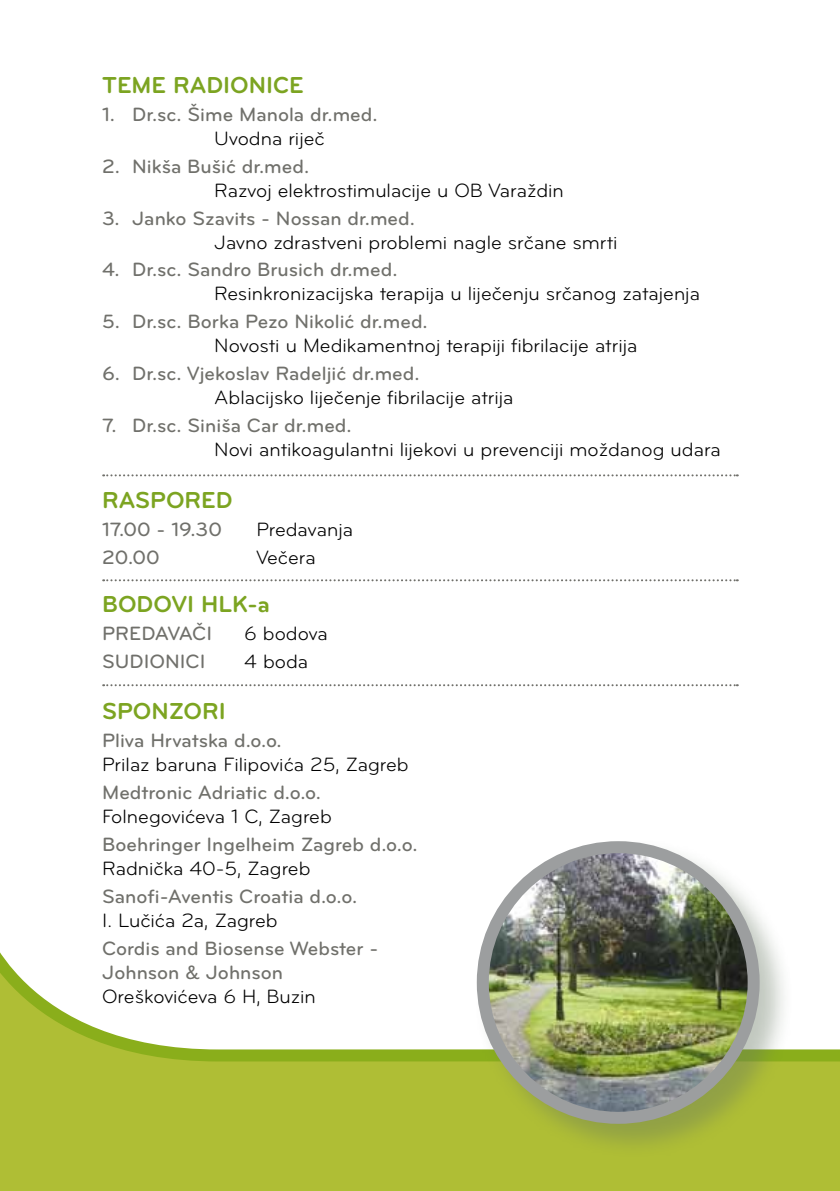
<style>
.page{position:relative;width:840px;height:1191px;background:#fff}
.page>*{position:absolute;margin:0;border:0;box-sizing:border-box;transform-origin:0 0}
.t1{font:700 24px "Bryant Pro";color:#7ca421}
.t2{font:20px "Bryant Pro";color:#000}
.t3{font:500 20px/24px "Bryant Pro";color:#70706b}
</style>
<div class="page">
<svg style="left:0;top:952px;width:839px;height:239px;fill:#afbe35"></svg>
<svg style="left:103px;top:474px;width:634px;height:2px"></svg>
<svg style="left:103px;top:579px;width:634px;height:2px"></svg>
<div style="left:472px;top:837px;width:320px;height:320px;background:#65765f;opacity:.4"></div>
<img style="left:484px;top:849px;width:269px;height:268px">
<div style="left:476px;top:841px;width:283px;height:282px;border:12px solid #9c9e9f;border-radius:50%"></div>
<svg style="left:103px;top:684px;width:634px;height:2px"></svg>
<p class="t1" style="left:102px;top:70px;width:203px">TEM E RADIONICE</p>
<p class="t3" style="left:102px;top:102px;width:277px">1. Dr.sc. Šime Manola dr.med.</p>
<p class="t2" style="left:214px;top:126px;width:112px">Uvodna riječ</p>
<p class="t3" style="left:102px;top:154px;width:208px">2. Nikša Bušić dr.med.</p>
<p class="t2" style="left:214px;top:178px;width:351px">Razvoj elektrostimulacije u OB Varaždin</p>
<p class="t3" style="left:102px;top:206px;width:314px">3. Janko Szavits - Nossan dr.med.</p>
<p class="t2" style="left:214px;top:230px;width:404px">Javno zdrastveni problemi nagle srčane smrti</p>
<p class="t3" style="left:102px;top:258px;width:297px">4. Dr.sc. Sandro Brusich dr.med.</p>
<p class="t2" style="left:214px;top:282px;width:487px">Resinkronizacijska terapija u liječenju srčanog zatajenja</p>
<p class="t3" style="left:102px;top:310px;width:327px">5. Dr.sc. Borka Pezo Nikolić dr.med.</p>
<p class="t2" style="left:214px;top:334px;width:424px">Novosti u Medikamentnoj terapiji fibrilacije atrija</p>
<p class="t3" style="left:102px;top:362px;width:319px">6. Dr.sc. Vjekoslav Radeljić dr.med.</p>
<p class="t2" style="left:214px;top:386px;width:300px">Ablacijsko liječenje fibrilacije atrija</p>
<p class="t3" style="left:102px;top:414px;width:251px">7. Dr.sc. Siniša Car dr.med.</p>
<p class="t2" style="left:214px;top:438px;width:508px">Novi antikoagulantni lijekovi u prevenciji moždanog udara</p>
<p class="t1" style="left:102px;top:485px;width:132px">RASPORED</p>
<p class="t3" style="left:102px;top:517px;width:121px">17.00 - 19.30</p>
<p class="t2" style="left:256px;top:518px;width:98px">Predavanja</p>
<p class="t3" style="left:102px;top:545px;width:59px">20.00</p>
<p class="t2" style="left:256px;top:546px;width:61px">Večera</p>
<p class="t1" style="left:102px;top:589px;width:169px">BODOVI HLK-A</p>
<p class="t3" style="left:102px;top:621px;width:53px">Pr edava</p>
<p class="t3" style="left:192px;top:621px;width:18px">či</p>
<p class="t2" style="left:244px;top:621px;width:85px">6 bodova</p>
<p class="t3" style="left:102px;top:649px;width:74px">Sudionici</p>
<p class="t2" style="left:244px;top:649px;width:65px">4 boda</p>
<p class="t1" style="left:102px;top:696px;width:125px">SPONZORI</p>
<p class="t3" style="left:102px;top:728px;width:181px">Pliva Hrvatska d.o.o.</p>
<p class="t2" style="left:102px;top:752px;width:308px">Prilaz baruna Filipovića 25, Zagreb</p>
<p class="t3" style="left:102px;top:780px;width:220px">Medtronic Adriatic d.o.o.</p>
<p class="t2" style="left:102px;top:804px;width:231px">Folnegovićeva 1 C, Zagreb</p>
<p class="t3" style="left:102px;top:832px;width:317px">Boehringer Ingelheim Zagreb d.o.o.</p>
<p class="t2" style="left:102px;top:856px;width:210px">Radnička 40-5, Zagreb</p>
<p class="t3" style="left:102px;top:884px;width:256px">Sanofi-Aventis Croatia d.o.o.</p>
<p class="t2" style="left:102px;top:908px;width:177px">I. Lučića 2a, Zagreb</p>
<p class="t3" style="left:102px;top:936px;width:277px">Cordis and Biosense Webster -<br>Johnson &amp; Johnson</p>
<p class="t2" style="left:102px;top:984px;width:215px">Oreškovićeva 6 H, Buzin</p>
</div>
